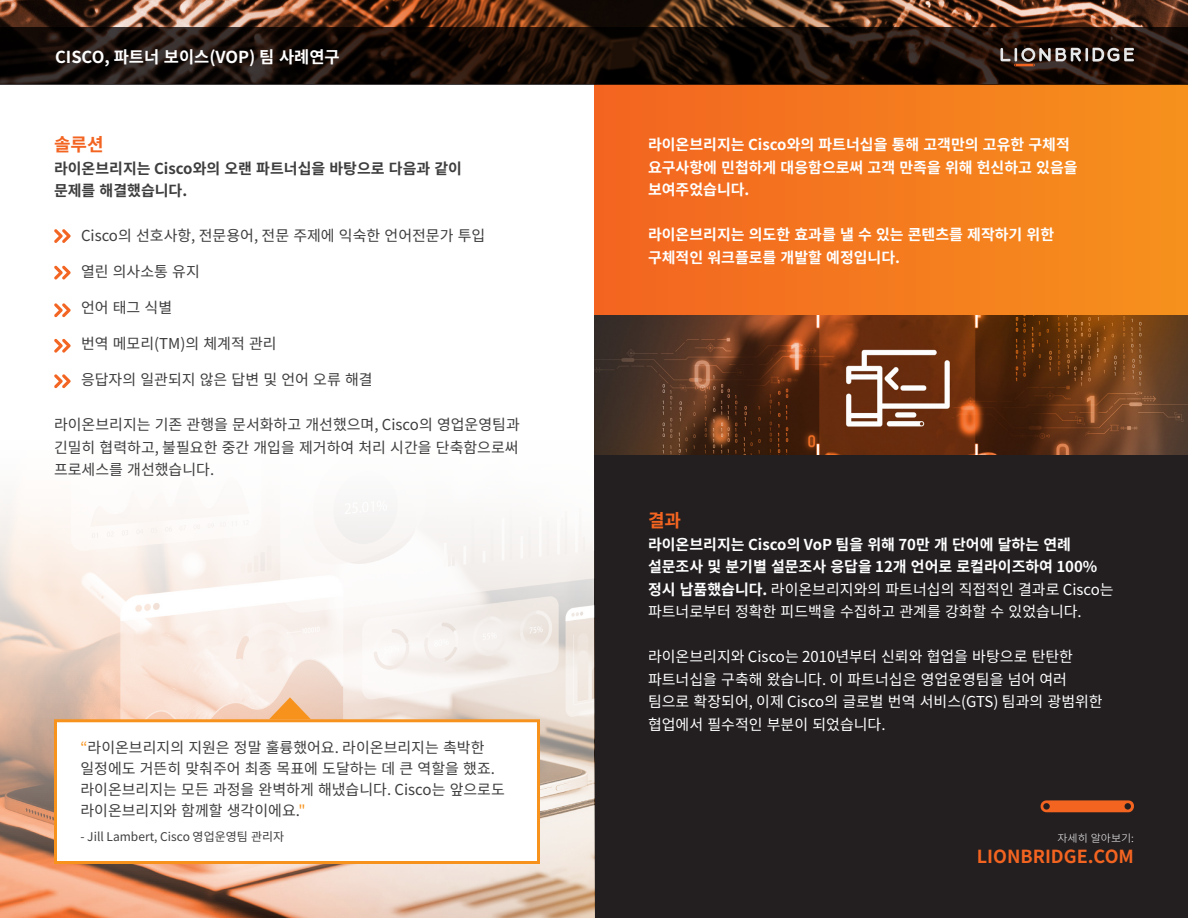
<style>
.page{position:relative;width:1188px;height:918px;background:#fff}
.page>*{position:absolute;margin:0;border:0;box-sizing:border-box;transform-origin:0 0}
.t1{font:700 18px "Noto Sans CJ Kkr";color:#f36421}
.t2{font:700 16.5px "Noto Sans CJ Kkr";color:#fff}
.t3{font:15px/21px "Noto Sans CJ Kkr";color:#3e3e3f;text-align:justify}
.t4{font:700 15px/22.5px "Noto Sans CJ Kkr";color:#fff}
.t5{font:15px/22.5px "Noto Sans CJ Kkr";color:#fff}
.t6{font:700 15px/22.5px "Noto Sans CJ Kkr";color:#3e3e3f}
.t7{font:12px "Noto Sans CJ Kkr";color:#3e3e3f}
.t8{font:300 10.5px "Noto Sans CJ Kkr";color:#fff;scale:1.04 1}
.s1{color:#f7931d}
.s2{font-weight:400}
</style>
<div class="page">
<div style="left:594px;top:0;width:594px;height:918px;background:#231f20"></div>
<img style="left:0;top:454px;width:595px;height:464px">
<div style="left:594px;top:85px;width:594px;height:230px;background:linear-gradient(to right,#f36420,#f6911d)"></div>
<img style="left:594px;top:315px;width:594px;height:139px">
<img style="left:0;top:0;width:1188px;height:27px">
<svg style="left:0;top:27px;width:1188px;height:58px;background:#190e09"></svg>
<svg style="left:1000px;top:48px;width:134px;height:18px;background:#615550"></svg>
<svg style="left:1041px;top:800px;width:93px;height:12px"></svg>
<svg style="left:54px;top:229px;width:17px;height:14px"></svg>
<svg style="left:54px;top:266px;width:17px;height:14px"></svg>
<svg style="left:54px;top:303px;width:17px;height:14px"></svg>
<svg style="left:54px;top:339px;width:17px;height:14px"></svg>
<svg style="left:54px;top:374px;width:17px;height:14px"></svg>
<div style="left:54px;top:719px;width:486px;height:145px;background:#fff;border:3px solid #f7931d"></div>
<svg style="left:269px;top:697px;width:42px;height:22px"></svg>
<p class="t2" style="left:55px;top:48px;width:286px">CISCO, 파트너 보이스(VOP) 팀 사례연구</p>
<p class="t1" style="left:54px;top:135px;width:51px">솔루션</p>
<p class="t6" style="left:54px;top:157px;width:410px">라이온브리지는 Cisco와의 오랜 파트너십을 바탕으로 다음과 같이 문제를 해결했습니다.</p>
<p class="t3" style="left:81px;top:226px;width:406px">Cisco의 선호사항, 전문용어, 전문 주제에 익숙한 언어전문가 투입</p>
<p class="t3" style="left:81px;top:262px;width:120px">열린 의사소통 유지</p>
<p class="t3" style="left:81px;top:298px;width:93px">언어 태그 식별</p>
<p class="t3" style="left:81px;top:334px;width:197px">번역 메모리(TM)의 체계적 관리</p>
<p class="t3" style="left:81px;top:370px;width:293px">응답자의 일관되지 않은 답변 및 언어 오류 해결</p>
<p class="t3" style="left:54px;top:414px;width:467px;line-height:22.5px">라이온브리지는 기존 관행을 문서화하고 개선했으며, Cisco의 영업운영팀과 긴밀히 협력하고, 불필요한 중간 개입을 제거하여 처리 시간을 단축함으로써 프로세스를 개선했습니다.</p>
<p class="t3" style="left:80px;top:737px;width:426px;text-align:left"><span class="s1">“</span>라이온브리지의 지원은 정말 훌륭했어요. 라이온브리지는 촉박한 일정에도 거뜬히 맞춰주어 최종 목표에 도달하는 데 큰 역할을 했죠. 라이온브리지는 모든 과정을 완벽하게 해냈습니다. Cisco는 앞으로도 라이온브리지와 함께할 생각이에요.<span class="s1">"</span></p>
<p class="t7" style="left:80px;top:830px;width:205px">- Jill Lambert, Cisco 영업운영팀 관리자</p>
<p class="t4" style="left:648px;top:134px;width:431px">라이온브리지는 Cisco와의 파트너십을 통해 고객만의 고유한 구체적 요구사항에 민첩하게 대응함으로써 고객 만족을 위해 헌신하고 있음을 보여주었습니다.</p>
<p class="t4" style="left:648px;top:224px;width:408px">라이온브리지는 의도한 효과를 낼 수 있는 콘텐츠를 제작하기 위한 구체적인 워크플로를 개발할 예정입니다.</p>
<p class="t1" style="left:648px;top:511px;width:35px">결과</p>
<p class="t4" style="left:648px;top:533px;width:467px">라이온브리지는 Cisco의 VoP 팀을 위해 70만 개 단어에 달하는 연례 설문조사 및 분기별 설문조사 응답을 12개 언어로 로컬라이즈하여 100% 정시 납품했습니다. <span class="s2">라이온브리지와의 파트너십의 직접적인 결과로 Cisco는 파트너로부터 정확한 피드백을 수집하고 관계를 강화할 수 있었습니다.</span></p>
<p class="t5" style="left:648px;top:646px;width:456px">라이온브리지와 Cisco는 2010년부터 신뢰와 협업을 바탕으로 탄탄한 파트너십을 구축해 왔습니다. 이 파트너십은 영업운영팀을 넘어 여러 팀으로 확장되어, 이제 Cisco의 글로벌 번역 서비스(GTS) 팀과의 광범위한 협업에서 필수적인 부분이 되었습니다.</p>
<p class="t8" style="left:1058px;top:832px;width:75px">자세히 알아보기:</p>
<p class="t1" style="left:977px;top:847px;width:159px">LIONBRIDGE.COM</p>
</div>
